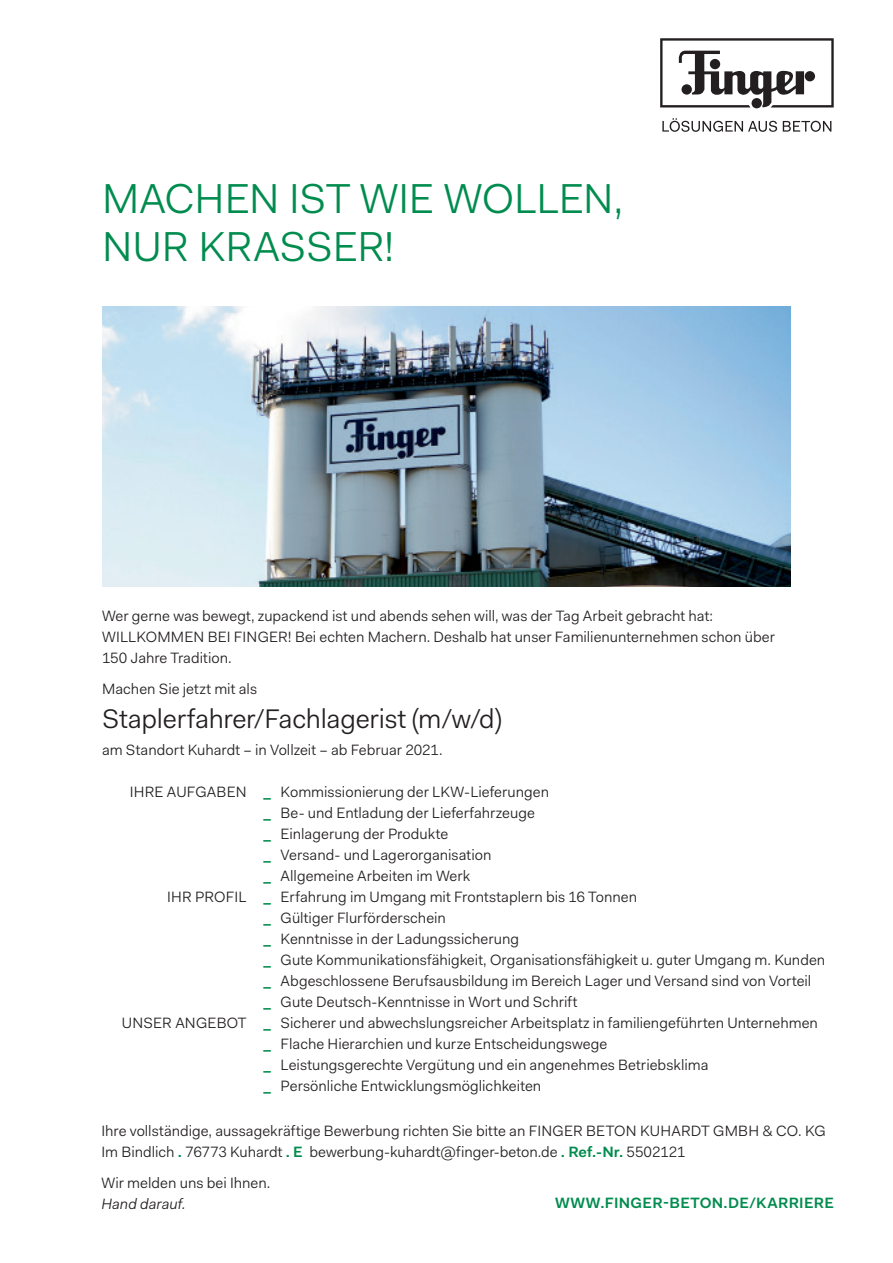
<style>
.page{position:relative;width:893px;height:1263px;background:#fff}
.page>*{position:absolute;margin:0;border:0;box-sizing:border-box;transform-origin:0 0}
.t1{font:42px/48px "Fakt Blond";letter-spacing:-.005em;color:#008c4e}
.t2{font:27px "Fakt Blond";letter-spacing:-.005em;color:#231f20}
.t3{font:15px/21px "Fakt Blond";letter-spacing:.005em;color:#231f20}
.t4{font:600 15px "Fakt";letter-spacing:.02em;color:#008c4e}
.t5{font:italic 15px "Fakt Blond";color:#231f20}
.s1{font-family:"Fakt";font-weight:600;color:#008c4e}
</style>
<div class="page">
<svg style="left:660px;top:38px;width:174px;height:69px"></svg>
<svg style="left:662px;top:118px;width:169px;height:14px"></svg>
<img style="left:102px;top:306px;width:689px;height:281px">
<p class="t1" style="left:102px;top:174px;width:523px">MACHEN IST WIE WOLLEN,<br>NUR KRASSER!</p>
<p class="t3" style="left:102px;top:605px;width:613px">Wer gerne was bewegt, zupackend ist und abends sehen will, was der Tag Arbeit gebracht hat:</p>
<p class="t3" style="left:102px;top:626px;width:674px">WILLKOMMEN BEI FINGER! Bei echten Machern. Deshalb hat unser Familienunternehmen schon über<br>150 Jahre Tradition.</p>
<p class="t3" style="left:102px;top:678px;width:157px">Machen Sie jetzt mit als</p>
<p class="t2" style="left:102px;top:701px;width:401px">Staplerfahrer/Fachlagerist (m/w/d)</p>
<p class="t3" style="left:102px;top:739px;width:342px">am Standort Kuhardt – in Vollzeit – ab Februar 2021.</p>
<p class="t3" style="left:130px;top:781px;width:421px">IHRE AUFGABEN <span class="s1">_</span> Kommissionierung der LKW-Lieferungen</p>
<p class="t3" style="left:264px;top:802px;width:273px"><span class="s1">_</span> Be- und Entladung der Lieferfahrzeuge</p>
<p class="t3" style="left:264px;top:823px;width:186px"><span class="s1">_</span> Einlagerung der Produkte</p>
<p class="t3" style="left:264px;top:844px;width:229px"><span class="s1">_</span> Versand- und Lagerorganisation</p>
<p class="t3" style="left:264px;top:865px;width:208px"><span class="s1">_</span> Allgemeine Arbeiten im Werk</p>
<p class="t3" style="left:167px;top:886px;width:471px">IHR PROFIL <span class="s1">_</span> Erfahrung im Umgang mit Frontstaplern bis 16 Tonnen</p>
<p class="t3" style="left:264px;top:907px;width:184px"><span class="s1">_</span> Gültiger Flurförderschein</p>
<p class="t3" style="left:264px;top:928px;width:257px"><span class="s1">_</span> Kenntnisse in der Ladungssicherung</p>
<p class="t3" style="left:264px;top:949px;width:563px"><span class="s1">_</span> Gute Kommunikationsfähigkeit, Organisationsfähigkeit u. guter Umgang m. Kunden</p>
<p class="t3" style="left:264px;top:970px;width:549px"><span class="s1">_</span> Abgeschlossene Berufsausbildung im Bereich Lager und Versand sind von Vorteil</p>
<p class="t3" style="left:264px;top:991px;width:315px"><span class="s1">_</span> Gute Deutsch-Kenntnisse in Wort und Schrift</p>
<p class="t3" style="left:122px;top:1012px;width:697px">UNSER ANGEBOT <span class="s1">_</span> Sicherer und abwechslungsreicher Arbeitsplatz in familiengeführten Unternehmen</p>
<p class="t3" style="left:264px;top:1033px;width:345px"><span class="s1">_</span> Flache Hierarchien und kurze Entscheidungswege</p>
<p class="t3" style="left:264px;top:1054px;width:446px"><span class="s1">_</span> Leistungsgerechte Vergütung und ein angenehmes Betriebsklima</p>
<p class="t3" style="left:264px;top:1075px;width:279px"><span class="s1">_</span> Persönliche Entwicklungsmöglichkeiten</p>
<p class="t3" style="left:102px;top:1120px;width:726px">Ihre vollständige, aussagekräftige Bewerbung richten Sie bitte an FINGER BETON KUHARDT GMBH &amp; CO. KG</p>
<p class="t3" style="left:102px;top:1141px;width:586px">Im Bindlich <span class="s1">.</span> 76773 Kuhardt <span class="s1">. E</span> bewerbung-kuhardt@finger-beton.de <span class="s1">. Ref.-Nr.</span> 5502121</p>
<p class="t3" style="left:102px;top:1172px;width:170px">Wir melden uns bei Ihnen.</p>
<p class="t5" style="left:102px;top:1194px;width:86px">Hand darauf.</p>
<p class="t4" style="left:555px;top:1193px;width:281px">WWW.FINGER-BETON.DE/KARRIERE</p>
</div>
